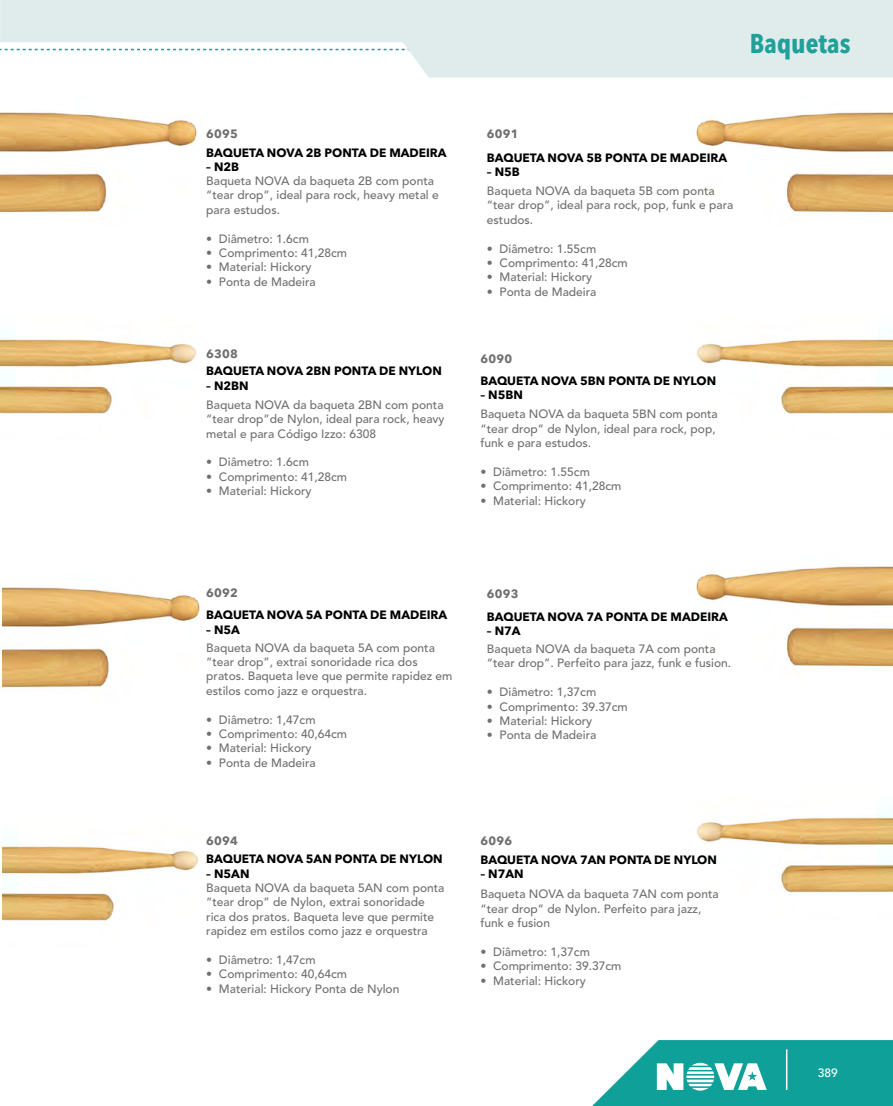
<style>
.page{position:relative;width:893px;height:1106px;background:#fff}
.page>*{position:absolute;margin:0;border:0;box-sizing:border-box;transform-origin:0 0}
.t1{font:700 condensed 27px "Avenir Next LT Pro";color:#1fa199}
.Paragraph_TITULOS{font:500 12px/14.4px "Avenir LT Std";color:#706f6f}
.Paragraph_TITULOS-2{font:700 12px "Avenir Next LT Pro";color:#000}
.Paragraph_TITULOS-3{font:700 12px "Avenir Next LT Pro";letter-spacing:.02em;color:#706f6f}
.t2{font:500 12px "Avenir LT Std";color:#fff}
</style>
<div class="page">
<svg style="left:0;top:0;width:893px;height:78px;fill:#dfeceb"></svg>
<svg style="left:592px;top:1040px;width:301px;height:66px"></svg>
<img style="left:0;top:112px;width:197px;height:101px">
<img style="left:696px;top:566px;width:197px;height:101px">
<img style="left:696px;top:112px;width:197px;height:101px">
<img style="left:2px;top:843px;width:197px;height:78px">
<img style="left:2px;top:587px;width:198px;height:101px">
<img style="left:696px;top:336px;width:197px;height:78px">
<img style="left:0;top:336px;width:197px;height:78px">
<img style="left:696px;top:815px;width:197px;height:77px">
<p class="Paragraph_TITULOS-3" style="left:206px;top:127px;width:33px">6095</p>
<p class="Paragraph_TITULOS-2" style="left:206px;top:145px;width:242px">BAQUETA NOVA 2B PONTA DE MADEIRA</p>
<p class="Paragraph_TITULOS-2" style="left:206px;top:159px;width:35px">– N2B</p>
<p class="Paragraph_TITULOS" style="left:206px;top:174px;width:234px">Baqueta NOVA da baqueta 2B com ponta “tear drop”, ideal para rock, heavy metal e para estudos.</p>
<p class="Paragraph_TITULOS" style="left:206px;top:232px;width:104px">• Diâmetro: 1.6cm</p>
<p class="Paragraph_TITULOS" style="left:206px;top:246px;width:142px">• Comprimento: 41,28cm</p>
<p class="Paragraph_TITULOS" style="left:206px;top:260px;width:107px">• Material: Hickory</p>
<p class="Paragraph_TITULOS" style="left:206px;top:275px;width:111px">• Ponta de Madeira</p>
<p class="Paragraph_TITULOS-3" style="left:206px;top:347px;width:33px">6308</p>
<p class="Paragraph_TITULOS-2" style="left:206px;top:364px;width:237px">BAQUETA NOVA 2BN PONTA DE NYLON</p>
<p class="Paragraph_TITULOS-2" style="left:206px;top:378px;width:44px">– N2BN</p>
<p class="Paragraph_TITULOS" style="left:206px;top:398px;width:240px;text-align:justify">Baqueta NOVA da baqueta 2BN com ponta “tear drop”de Nylon, ideal para rock, heavy metal e para Código Izzo: 6308</p>
<p class="Paragraph_TITULOS" style="left:206px;top:455px;width:104px">• Diâmetro: 1.6cm</p>
<p class="Paragraph_TITULOS" style="left:206px;top:470px;width:142px">• Comprimento: 41,28cm</p>
<p class="Paragraph_TITULOS" style="left:206px;top:484px;width:107px">• Material: Hickory</p>
<p class="t1" style="left:750px;top:27px;width:102px">Baquetas</p>
<p class="Paragraph_TITULOS-3" style="left:487px;top:127px;width:33px">6091</p>
<p class="Paragraph_TITULOS-2" style="left:487px;top:150px;width:242px">BAQUETA NOVA 5B PONTA DE MADEIRA</p>
<p class="Paragraph_TITULOS-2" style="left:487px;top:164px;width:35px">– N5B</p>
<p class="Paragraph_TITULOS" style="left:487px;top:184px;width:248px">Baqueta NOVA da baqueta 5B com ponta “tear drop”, ideal para rock, pop, funk e para estudos.</p>
<p class="Paragraph_TITULOS" style="left:487px;top:241px;width:111px">• Diâmetro: 1.55cm</p>
<p class="Paragraph_TITULOS" style="left:487px;top:256px;width:142px">• Comprimento: 41,28cm</p>
<p class="Paragraph_TITULOS" style="left:487px;top:270px;width:107px">• Material: Hickory</p>
<p class="Paragraph_TITULOS" style="left:487px;top:285px;width:111px">• Ponta de Madeira</p>
<p class="Paragraph_TITULOS-3" style="left:480px;top:351px;width:33px">6090</p>
<p class="Paragraph_TITULOS-2" style="left:480px;top:373px;width:237px">BAQUETA NOVA 5BN PONTA DE NYLON</p>
<p class="Paragraph_TITULOS-2" style="left:480px;top:388px;width:44px">– N5BN</p>
<p class="Paragraph_TITULOS" style="left:480px;top:407px;width:239px">Baqueta NOVA da baqueta 5BN com ponta “tear drop” de Nylon, ideal para rock, pop, funk e para estudos.</p>
<p class="Paragraph_TITULOS" style="left:480px;top:465px;width:111px">• Diâmetro: 1.55cm</p>
<p class="Paragraph_TITULOS" style="left:480px;top:479px;width:142px">• Comprimento: 41,28cm</p>
<p class="Paragraph_TITULOS" style="left:480px;top:494px;width:107px">• Material: Hickory</p>
<p class="Paragraph_TITULOS-3" style="left:206px;top:585px;width:33px">6092</p>
<p class="Paragraph_TITULOS-2" style="left:206px;top:608px;width:242px">BAQUETA NOVA 5A PONTA DE MADEIRA</p>
<p class="Paragraph_TITULOS-2" style="left:206px;top:622px;width:35px">– N5A</p>
<p class="Paragraph_TITULOS" style="left:206px;top:640px;width:248px">Baqueta NOVA da baqueta 5A com ponta “tear drop”, extrai sonoridade rica dos pratos. Baqueta leve que permite rapidez em estilos como jazz e orquestra.</p>
<p class="Paragraph_TITULOS" style="left:206px;top:712px;width:111px">• Diâmetro: 1,47cm</p>
<p class="Paragraph_TITULOS" style="left:206px;top:727px;width:142px">• Comprimento: 40,64cm</p>
<p class="Paragraph_TITULOS" style="left:206px;top:741px;width:107px">• Material: Hickory</p>
<p class="Paragraph_TITULOS" style="left:206px;top:755px;width:111px">• Ponta de Madeira</p>
<p class="Paragraph_TITULOS-3" style="left:206px;top:833px;width:33px">6094</p>
<p class="Paragraph_TITULOS-2" style="left:206px;top:851px;width:238px">BAQUETA NOVA 5AN PONTA DE NYLON</p>
<p class="Paragraph_TITULOS-2" style="left:206px;top:866px;width:45px">– N5AN</p>
<p class="Paragraph_TITULOS" style="left:206px;top:880px;width:240px">Baqueta NOVA da baqueta 5AN com ponta “tear drop” de Nylon, extrai sonoridade rica dos pratos. Baqueta leve que permite rapidez em estilos como jazz e orquestra</p>
<p class="Paragraph_TITULOS" style="left:206px;top:952px;width:111px">• Diâmetro: 1,47cm</p>
<p class="Paragraph_TITULOS" style="left:206px;top:967px;width:142px">• Comprimento: 40,64cm</p>
<p class="Paragraph_TITULOS" style="left:206px;top:981px;width:195px">• Material: Hickory Ponta de Nylon</p>
<p class="Paragraph_TITULOS-3" style="left:487px;top:587px;width:33px">6093</p>
<p class="Paragraph_TITULOS-2" style="left:487px;top:609px;width:242px">BAQUETA NOVA 7A PONTA DE MADEIRA</p>
<p class="Paragraph_TITULOS-2" style="left:487px;top:623px;width:35px">– N7A</p>
<p class="Paragraph_TITULOS" style="left:487px;top:642px;width:246px">Baqueta NOVA da baqueta 7A com ponta “tear drop”. Perfeito para jazz, funk e fusion.</p>
<p class="Paragraph_TITULOS" style="left:487px;top:685px;width:111px">• Diâmetro: 1,37cm</p>
<p class="Paragraph_TITULOS" style="left:487px;top:699px;width:142px">• Comprimento: 39.37cm</p>
<p class="Paragraph_TITULOS" style="left:487px;top:714px;width:107px">• Material: Hickory</p>
<p class="Paragraph_TITULOS" style="left:487px;top:728px;width:111px">• Ponta de Madeira</p>
<p class="Paragraph_TITULOS-3" style="left:480px;top:833px;width:33px">6096</p>
<p class="Paragraph_TITULOS-2" style="left:480px;top:852px;width:238px">BAQUETA NOVA 7AN PONTA DE NYLON</p>
<p class="Paragraph_TITULOS-2" style="left:480px;top:866px;width:45px">– N7AN</p>
<p class="Paragraph_TITULOS" style="left:480px;top:887px;width:240px">Baqueta NOVA da baqueta 7AN com ponta “tear drop” de Nylon. Perfeito para jazz, funk e fusion</p>
<p class="Paragraph_TITULOS" style="left:480px;top:944px;width:111px">• Diâmetro: 1,37cm</p>
<p class="Paragraph_TITULOS" style="left:480px;top:959px;width:142px">• Comprimento: 39.37cm</p>
<p class="Paragraph_TITULOS" style="left:480px;top:973px;width:107px">• Material: Hickory</p>
<p class="t2" style="left:818px;top:1066px;width:22px">389</p>
</div>
